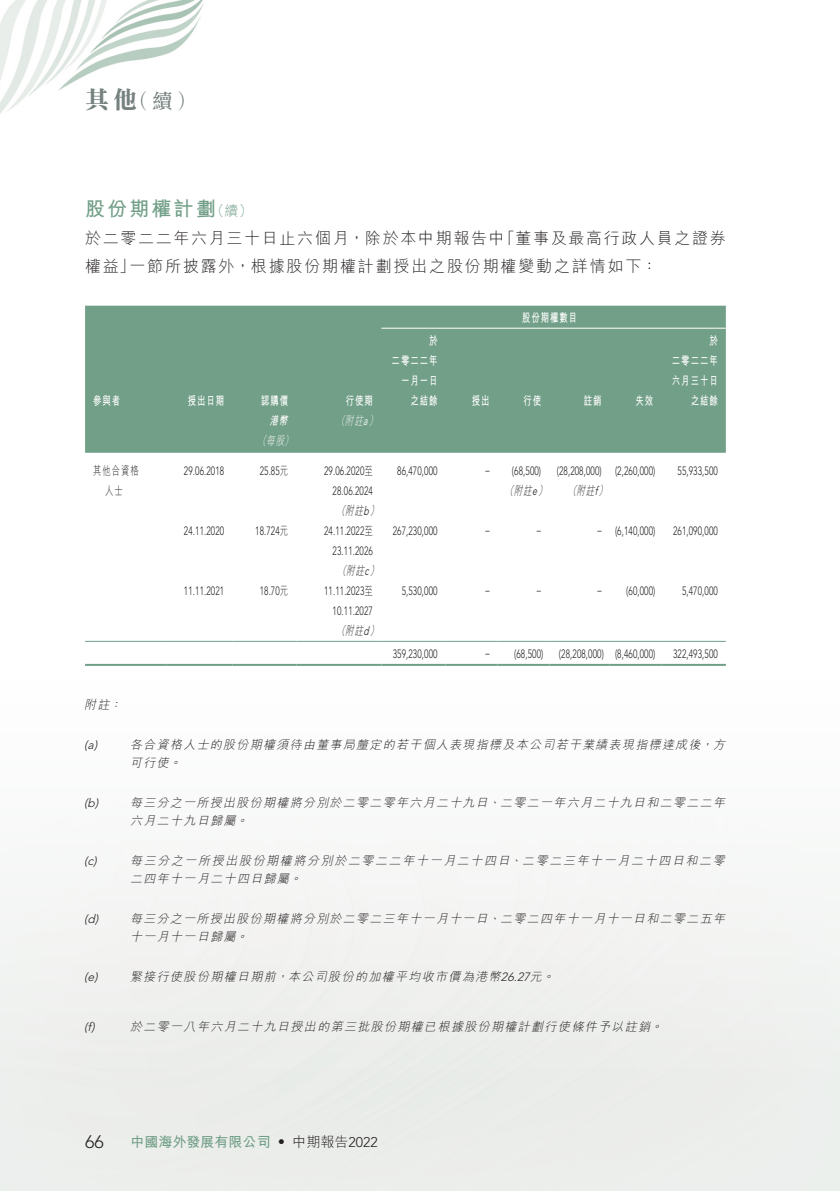
<style>
.page{position:relative;width:840px;height:1191px;background:#fff}
.page>*{position:absolute;margin:0;border:0;box-sizing:border-box;transform-origin:0 0}
.t1{font:700 20px "M Hei HK";letter-spacing:.105em;color:#729f88}
.t2{font:20px "DF Li Song HK W5";color:#75817f}
.t3{font:300 18px "Avenir LT Std";color:#231f20}
.t4{font:300 16px/28px "M Hei HK";letter-spacing:.105em;color:#231f20}
.t5{font:700 14px "M Hei HK";color:#729f88}
.t6{font:italic 300 12px/18px "M Hei HK";color:#231f20}
.t7{font:300 12px/20px "Avenir LT Std";letter-spacing:.015em;color:#231f20;text-align:right;scale:.7 1}
.t8{font:700 12px/20px "M Hei HK";letter-spacing:.115em;color:#fff;text-align:right;scale:.7 1}
.t9{font:italic 300 12px "M Hei HK";color:#231f20;scale:.7 1}
.t10{font:italic 300 12px "Avenir LT Std";color:#231f20}
.t11{font:italic 300 12px "M Hei HK";color:#fff;scale:.7 1}
.t12{font:300 12px/20px "M Hei HK";letter-spacing:.115em;color:#231f20;text-align:center;scale:.7 1}
.t13{font:italic 700 12px "M Hei HK";color:#fff;scale:.7 1}
.s1{font-family:"DF Li Song HK W7";font-size:24px}
.s2{font-weight:300;font-size:14px}
.s3{font-family:"Avenir LT Std";font-weight:400}
.s4{font-family:"M Hei HK"}
.s5{font-family:"Avenir LT Std"}
.s6{font-weight:300;color:#231f20}
.s7{font-family:"Avenir LT Std";font-weight:300;color:#231f20}
</style>
<div class="page">
<div style="left:85px;top:306px;width:640px;height:147px;background:#729f88"></div>
<hr style="left:381px;top:328px;width:344px;height:1px;background:#fff">
<hr style="left:85px;top:641px;width:81px;height:1px;background:#729f88">
<hr style="left:166px;top:641px;width:66px;height:1px;background:#729f88">
<hr style="left:232px;top:641px;width:64px;height:1px;background:#729f88">
<hr style="left:296px;top:641px;width:85px;height:1px;background:#729f88">
<hr style="left:381px;top:641px;width:64px;height:1px;background:#729f88">
<hr style="left:445px;top:641px;width:52px;height:1px;background:#729f88">
<hr style="left:497px;top:641px;width:52px;height:1px;background:#729f88">
<hr style="left:549px;top:641px;width:60px;height:1px;background:#729f88">
<hr style="left:609px;top:641px;width:52px;height:1px;background:#729f88">
<hr style="left:661px;top:641px;width:64px;height:1px;background:#729f88">
<hr style="left:85px;top:664px;width:81px;height:2px;background:#729f88">
<hr style="left:166px;top:664px;width:66px;height:2px;background:#729f88">
<hr style="left:232px;top:664px;width:64px;height:2px;background:#729f88">
<hr style="left:296px;top:664px;width:85px;height:2px;background:#729f88">
<hr style="left:381px;top:664px;width:64px;height:2px;background:#729f88">
<hr style="left:445px;top:664px;width:52px;height:2px;background:#729f88">
<hr style="left:497px;top:664px;width:52px;height:2px;background:#729f88">
<hr style="left:549px;top:664px;width:60px;height:2px;background:#729f88">
<hr style="left:609px;top:664px;width:52px;height:2px;background:#729f88">
<hr style="left:661px;top:664px;width:64px;height:2px;background:#729f88">
<h1 class="t2" style="left:85px;top:90px;width:110px"><span class="s1">其他</span>（續）</h1>
<h1 class="t1" style="left:85px;top:194px;width:169px">股份期權計劃<span class="s2">（續）</span></h1>
<h3 class="t4" style="left:85px;top:224px;width:642px">於二零二二年六月三十日止六個月，除於本中期報告中「董事及最高行政人員之證券權益」一節所披露外，根據股份期權計劃授出之股份期權變動之詳情如下：</h3>
<p class="t8" style="left:521px;top:307px;width:80px">股份期權數目</p>
<p class="t8" style="left:93px;top:390px;width:40px">參與者</p>
<p class="t8" style="left:188px;top:390px;width:54px">授出日期</p>
<p class="t8" style="left:261px;top:390px;width:40px">認購價</p>
<p class="t8" style="left:345px;top:390px;width:40px">行使期</p>
<p class="t13" style="left:269px;top:412px;width:32px">港幣</p>
<p class="t11" style="left:257px;top:435px;width:55px">（每股）</p>
<p class="t11" style="left:336px;top:415px;width:63px">（附註<span class="s3">a</span>）</p>
<p class="t12" style="left:93px;top:461px;width:67px">其他合資格人士</p>
<p class="t7" style="left:184px;top:461px;width:59px">29.06.2018</p>
<p class="t7" style="left:259px;top:461px;width:42px">25.85<span class="s4">元</span></p>
<p class="t7" style="left:324px;top:461px;width:71px">29.06.2020<span class="s4">至<br></span>28.06.2024</p>
<p class="t9" style="left:336px;top:505px;width:64px">（附註<span class="s3">b</span>）</p>
<p class="t7" style="left:184px;top:521px;width:59px">24.11.2020</p>
<p class="t7" style="left:255px;top:521px;width:49px">18.724<span class="s4">元</span></p>
<p class="t7" style="left:324px;top:521px;width:71px">24.11.2022<span class="s4">至<br></span>23.11.2026</p>
<p class="t9" style="left:337px;top:565px;width:63px">（附註<span class="s3">c</span>）</p>
<p class="t7" style="left:184px;top:581px;width:59px">11.11.2021</p>
<p class="t7" style="left:259px;top:581px;width:42px">18.70<span class="s4">元</span></p>
<p class="t7" style="left:324px;top:581px;width:71px">11.11.2023<span class="s4">至<br></span>10.11.2027</p>
<p class="t9" style="left:336px;top:625px;width:64px">（附註<span class="s3">d</span>）</p>
<p class="t8" style="left:391px;top:330px;width:67px">於<br>二零二二年一月一日之結餘</p>
<p class="t8" style="left:471px;top:390px;width:27px">授出</p>
<p class="t8" style="left:523px;top:390px;width:27px">行使</p>
<p class="t8" style="left:583px;top:390px;width:27px">註銷</p>
<p class="t8" style="left:635px;top:390px;width:27px">失效</p>
<p class="t8" style="left:671px;top:330px;width:67px">於<br>二零二二年六月三十日之結餘</p>
<p class="t7" style="left:397px;top:461px;width:59px">86,470,000</p>
<p class="t7" style="left:485px;top:461px;width:81px">– (68,500)</p>
<p class="t9" style="left:505px;top:485px;width:64px">（附註<span class="s3">e</span>）</p>
<p class="t7" style="left:556px;top:461px;width:66px">(28,208,000)</p>
<p class="t9" style="left:567px;top:485px;width:61px">（附註<span class="s3">f</span>）</p>
<p class="t7" style="left:614px;top:461px;width:59px">(2,260,000)</p>
<p class="t7" style="left:677px;top:461px;width:59px">55,933,500</p>
<p class="t7" style="left:392px;top:521px;width:65px">267,230,000</p>
<p class="t7" style="left:485px;top:520px;width:7px">–</p>
<p class="t7" style="left:536px;top:520px;width:7px">–</p>
<p class="t7" style="left:597px;top:521px;width:84px">– (6,140,000)</p>
<p class="t7" style="left:672px;top:521px;width:65px">261,090,000</p>
<p class="t7" style="left:401px;top:581px;width:53px">5,530,000</p>
<p class="t7" style="left:485px;top:580px;width:7px">–</p>
<p class="t7" style="left:536px;top:580px;width:7px">–</p>
<p class="t7" style="left:597px;top:581px;width:84px">– (60,000)</p>
<p class="t7" style="left:681px;top:581px;width:53px">5,470,000</p>
<p class="t7" style="left:392px;top:644px;width:65px">359,230,000</p>
<p class="t7" style="left:485px;top:644px;width:84px">– (68,500)</p>
<p class="t7" style="left:558px;top:644px;width:139px">(28,208,000) (8,460,000)</p>
<p class="t7" style="left:672px;top:644px;width:65px">322,493,500</p>
<p class="t6" style="left:84px;top:695px;width:42px">附註：</p>
<p class="t10" style="left:84px;top:737px;width:18px">(a)</p>
<p class="t6" style="left:130px;top:735px;width:598px">各合資格人士的股份期權須待由董事局釐定的若干個人表現指標及本公司若干業績表現指標達成後，方可行使。</p>
<p class="t10" style="left:84px;top:795px;width:19px">(b)</p>
<p class="t6" style="left:130px;top:793px;width:598px">每三分之一所授出股份期權將分別於二零二零年六月二十九日、二零二一年六月二十九日和二零二二年六月二十九日歸屬。</p>
<p class="t10" style="left:84px;top:853px;width:17px">(c)</p>
<p class="t6" style="left:130px;top:851px;width:598px">每三分之一所授出股份期權將分別於二零二二年十一月二十四日、二零二三年十一月二十四日和二零二四年十一月二十四日歸屬。</p>
<p class="t10" style="left:84px;top:911px;width:19px">(d)</p>
<p class="t6" style="left:130px;top:909px;width:598px">每三分之一所授出股份期權將分別於二零二三年十一月十一日、二零二四年十一月十一日和二零二五年十一月十一日歸屬。</p>
<p class="t10" style="left:84px;top:969px;width:18px">(e)</p>
<p class="t6" style="left:130px;top:967px;width:427px">緊接行使股份期權日期前，本公司股份的加權平均收市價為港幣<span class="s5">26.27</span>元。</p>
<p class="t10" style="left:84px;top:1019px;width:15px">(f)</p>
<p class="t6" style="left:130px;top:1017px;width:536px">於二零一八年六月二十九日授出的第三批股份期權已根據股份期權計劃行使條件予以註銷。</p>
<h2 class="t3" style="left:85px;top:1130px;width:20px">66</h2>
<p class="t5" style="left:130px;top:1131px;width:248px">中國海外發展有限公司 <span class="s6">• 中期報告</span><span class="s7">2022</span></p>
</div>
